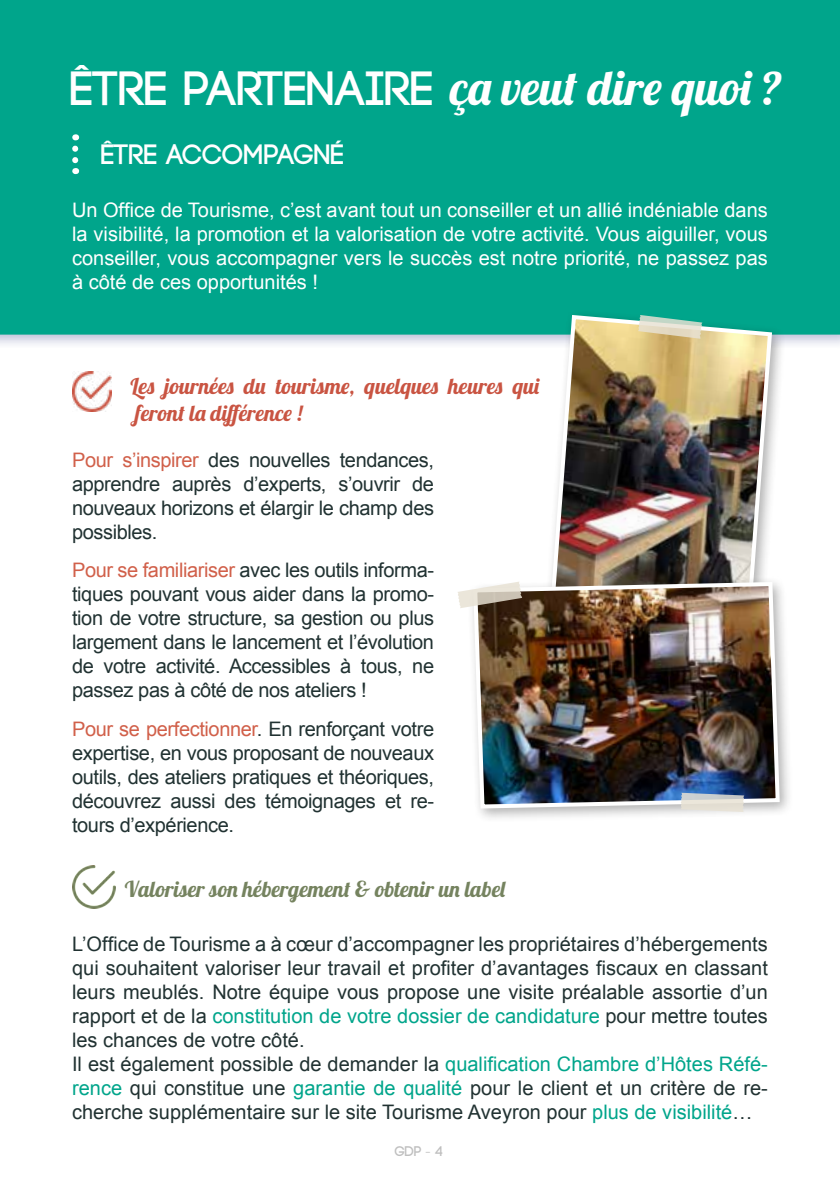
<style>
.page{position:relative;width:840px;height:1191px;background:#fff}
.page>*{position:absolute;margin:0;border:0;box-sizing:border-box;transform-origin:0 0}
.t1{font:48px "Lobster 1.4";letter-spacing:.01em;color:#fff}
.t2{font:700 28px "Code";color:#fff}
.t3{font:22px/26.4px "Lobster 1.4";letter-spacing:.02em;color:#c95442}
.t4{font:22px "Lobster 1.4";letter-spacing:.02em;color:#75835f}
.t5{font:20px/24px "Arial";color:#213232;text-align:justify}
.t6{font:20px/24px "Arial";color:#fff;text-align:justify}
.t7{font:700 14px "Code";color:#bfbfbf}
.s1{font-family:"Code";font-weight:700}
.s2{color:#d1604a}
.s3{color:#00a58b}
.s4{font-family:"Adobe Caslon Pro";font-weight:400}
</style>
<div class="page">
<div style="left:0;top:0;width:839px;height:349px;background:#283583;opacity:.31"></div>
<div style="left:0;top:0;width:839px;height:334px;background:#00a58b"></div>
<div style="left:545px;top:309px;width:240px;height:313px;background:#000;opacity:.31"></div>
<img style="left:549px;top:313px;width:224px;height:263px">
<img style="left:72px;top:371px;width:40px;height:40px">
<svg style="left:72px;top:865px;width:43px;height:43px"></svg>
<div style="left:466px;top:576px;width:327px;height:247px;background:#000;opacity:.31"></div>
<img style="left:471px;top:580px;width:310px;height:230px">
<svg style="left:637px;top:315px;width:65px;height:24px;background:#b7cdb0"></svg>
<svg style="left:458px;top:581px;width:64px;height:27px"></svg>
<svg style="left:680px;top:792px;width:63px;height:20px"></svg>
<svg style="left:72px;top:149px;width:6px;height:25px"></svg>
<h1 class="t1" style="left:71px;top:56px;width:712px"><span class="s1">ÊTRE PARTENAIRE</span> ça veut dire quoi ?</h1>
<h2 class="t2" style="left:101px;top:141px;width:244px">ÊTRE ACCOMPAGNÉ</h2>
<p class="t6" style="left:72px;top:198px;width:697px">Un Office de Tourisme, c’est avant tout un conseiller et un allié indéniable dans la visibilité, la promotion et la valorisation de votre activité. Vous aiguiller, vous conseiller, vous accompagner vers le succès est notre priorité, ne passez pas à côté de ces opportunités !</p>
<p class="t3" style="left:130px;top:373px;width:410px">Les journées du tourisme, quelques heures qui feront la différence !</p>
<p class="t5" style="left:72px;top:448px;width:363px"><span class="s2">Pour s’inspirer</span> des nouvelles tendances, apprendre auprès d’experts, s’ouvrir de nouveaux horizons et élargir le champ des possibles.</p>
<p class="t5" style="left:72px;top:558px;width:363px"><span class="s2">Pour se familiariser</span> avec les outils informa&shy;tiques pouvant vous aider dans la promo&shy;tion de votre structure, sa gestion ou plus largement dans le lancement et l’évolution de votre activité. Accessibles à tous, ne passez pas à côté de nos ateliers !</p>
<p class="t5" style="left:72px;top:716px;width:363px"><span class="s2">Pour se perfectionner</span>. En renforçant votre expertise, en vous proposant de nouveaux outils, des ateliers pratiques et théoriques, découvrez aussi des témoignages et re&shy;tours d’expérience.</p>
<p class="t4" style="left:125px;top:875px;width:381px">Valoriser son hébergement &amp; obtenir un label</p>
<p class="t5" style="left:72px;top:932px;width:697px;text-align:left">L’Office de Tourisme a à cœur d’accompagner les propriétaires d’hébergements qui souhaitent valoriser leur travail et profiter d’avantages fiscaux en classant leurs meublés. Notre équipe vous propose une visite préalable assortie d’un rapport et de la <span class="s3">constitution de votre dossier de candidature</span> pour mettre toutes les chances de votre côté.<br>Il est également possible de demander la <span class="s3">qualification Chambre d’Hôtes Réfé&shy;rence</span> qui constitue une <span class="s3">garantie de qualité</span> pour le client et un critère de re&shy;cherche supplémentaire sur le site Tourisme Aveyron pour <span class="s3">plus de visibilité</span>…</p>
<p class="t7" style="left:394px;top:1144px;width:50px">GDP <span class="s4">-</span> 4</p>
</div>
